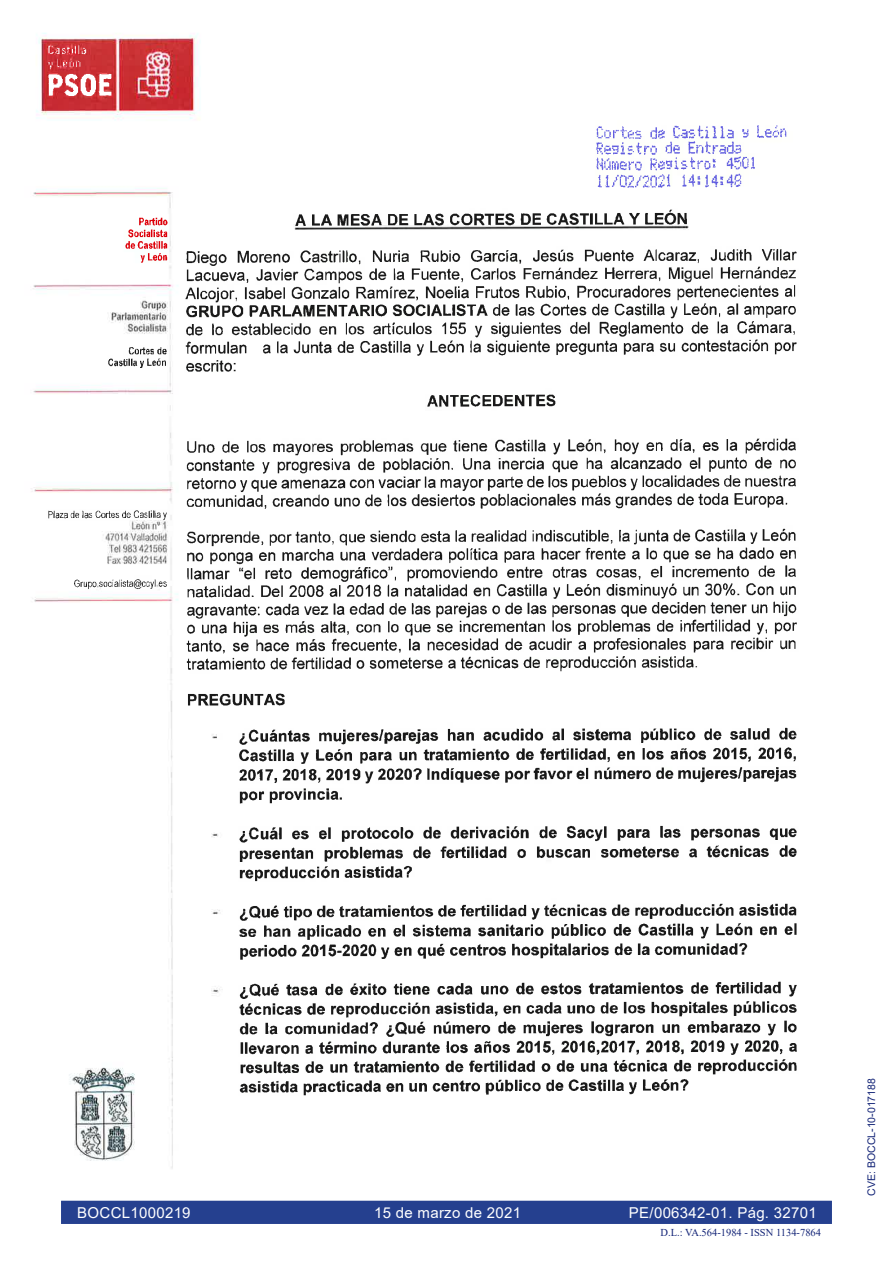
<style>
.page{position:relative;width:893px;height:1263px;background:#fff}
.page>*{position:absolute;margin:0;border:0;box-sizing:border-box;transform-origin:0 0}
.E_CVE{font:15px "Arial";letter-spacing:.02em;color:#fff}
.t1{font:10.5px "Times New Roman";color:#132477}
.t2{font:10.5px "Arial";color:#132477}
</style>
<div class="page">
<div style="left:60px;top:1200px;width:773px;height:25px;background:#25408f"></div>
<div style="left:60px;top:1199px;width:773px;height:26px;border:2px solid #fff"></div>
<img style="left:31px;top:33px;width:802px;height:1167px">
<img style="left:48px;top:45px;width:65px;height:51px">
<img style="left:595px;top:125px;width:192px;height:63px">
<img style="left:48px;top:209px;width:749px;height:886px">
<p class="E_CVE" style="left:77px;top:1202px;width:115px">BOCCL1000219</p>
<p class="E_CVE" style="left:374px;top:1202px;width:149px">15 de marzo de 2021</p>
<p class="E_CVE" style="left:629px;top:1202px;width:189px">PE/006342-01. Pág. 32701</p>
<p class="t1" style="left:661px;top:1225px;width:162px">D.L.: VA.564-1984 - ISSN 1134-7864</p>
<p class="t2" style="left:864px;top:1195px;width:119px;rotate:-90deg">CVE: BOCCL-10-017188</p>
</div>
